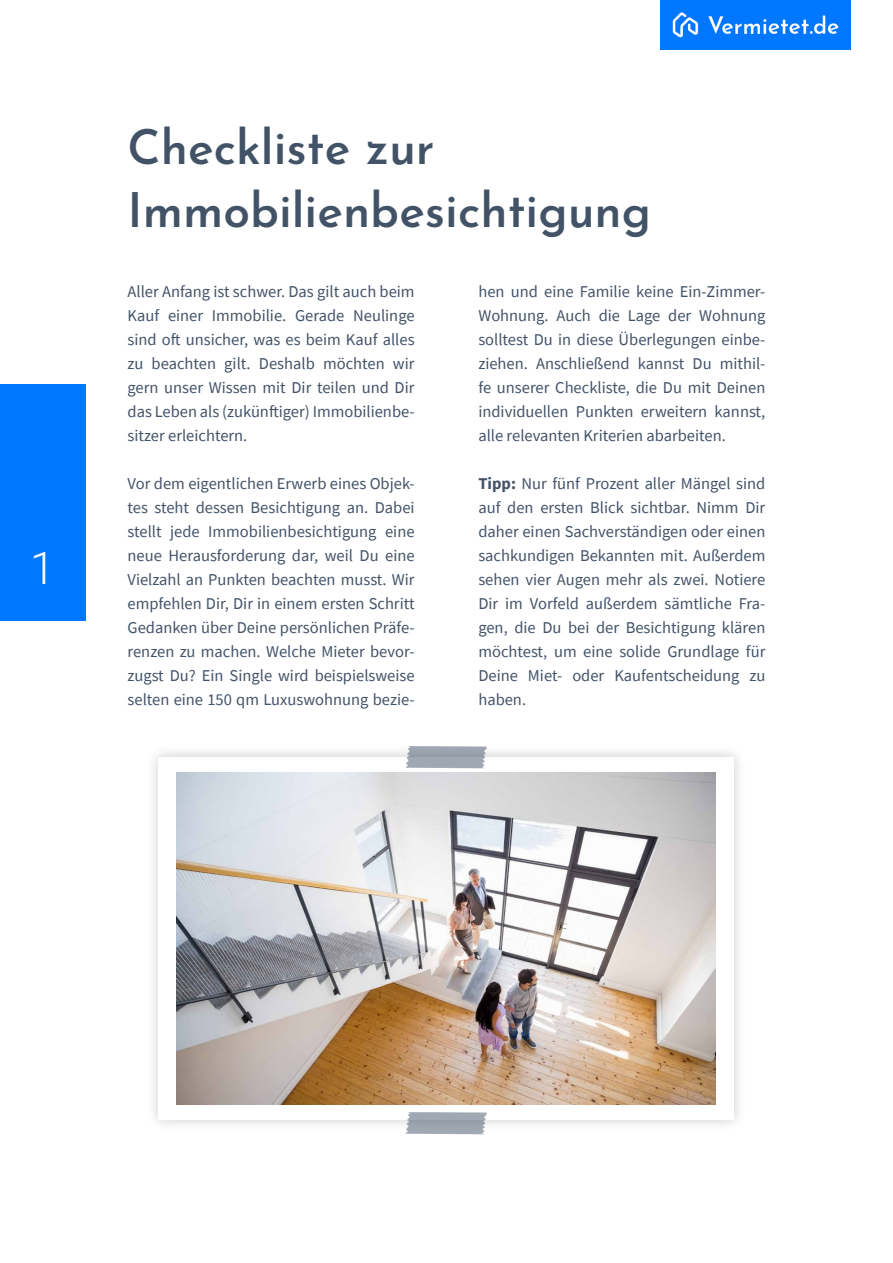
<style>
.page{position:relative;width:893px;height:1263px;background:#fff}
.page>*{position:absolute;margin:0;border:0;box-sizing:border-box;transform-origin:0 0}
.t1{font:600 48px/63px "Josefin Sans";color:#425367}
.t2{font:300 44.85px "Roboto";color:#fff}
.t3{font:16.5px/24px "Source Sans Pro";color:#425367;text-align:justify}
.s1{font-weight:700}
</style>
<div class="page">
<div style="left:0;top:385px;width:85px;height:236px;background:#07f"></div>
<img style="left:660px;top:0;width:191px;height:50px">
<div style="left:146px;top:744px;width:600px;height:388px;background:#000;opacity:.2"></div>
<div style="left:159px;top:757px;width:575px;height:362px;background:#fff"></div>
<img style="left:177px;top:772px;width:539px;height:332px">
<img style="left:406px;top:746px;width:81px;height:22px">
<img style="left:406px;top:1113px;width:81px;height:22px">
<h2 class="t2" style="left:30px;top:536px;width:26px">1</h2>
<h1 class="t1" style="left:128px;top:111px;width:525px">Checkliste zur<br>Immobilienbesichtigung</h1>
<p class="t3" style="left:128px;top:279px;width:289px">Aller Anfang ist schwer. Das gilt auch beim Kauf einer Immobilie. Gerade Neulinge sind oft unsicher, was es beim Kauf alles zu beachten gilt. Deshalb möchten wir gern unser Wissen mit Dir teilen und Dir das Leben als (zukünftiger) Immobilienbe&shy;sitzer erleichtern.</p>
<p class="t3" style="left:128px;top:471px;width:289px">Vor dem eigentlichen Erwerb eines Objek&shy;tes steht dessen Besichtigung an. Dabei stellt jede Immobilienbesichtigung eine neue Herausforderung dar, weil Du eine Vielzahl an Punkten beachten musst. Wir empfehlen Dir, Dir in einem ersten Schritt Gedanken über Deine persönlichen Präfe&shy;renzen zu machen. Welche Mieter bevor&shy;zugst Du? Ein Single wird beispielsweise selten eine 150 qm Luxuswohnung bezie-</p>
<p class="t3" style="left:478px;top:279px;width:289px">hen und eine Familie keine Ein-Zimmer-Wohnung. Auch die Lage der Wohnung solltest Du in diese Überlegungen einbe&shy;ziehen. Anschließend kannst Du mithil&shy;fe unserer Checkliste, die Du mit Deinen individuellen Punkten erweitern kannst, alle relevanten Kriterien abarbeiten.</p>
<p class="t3" style="left:478px;top:471px;width:289px"><span class="s1">Tipp:</span> Nur fünf Prozent aller Mängel sind auf den ersten Blick sichtbar. Nimm Dir daher einen Sachverständigen oder einen sachkundigen Bekannten mit. Außerdem sehen vier Augen mehr als zwei. Notiere Dir im Vorfeld außerdem sämtliche Fra&shy;gen, die Du bei der Besichtigung klären möchtest, um eine solide Grundlage für Deine Miet- oder Kaufentscheidung zu haben.</p>
</div>
